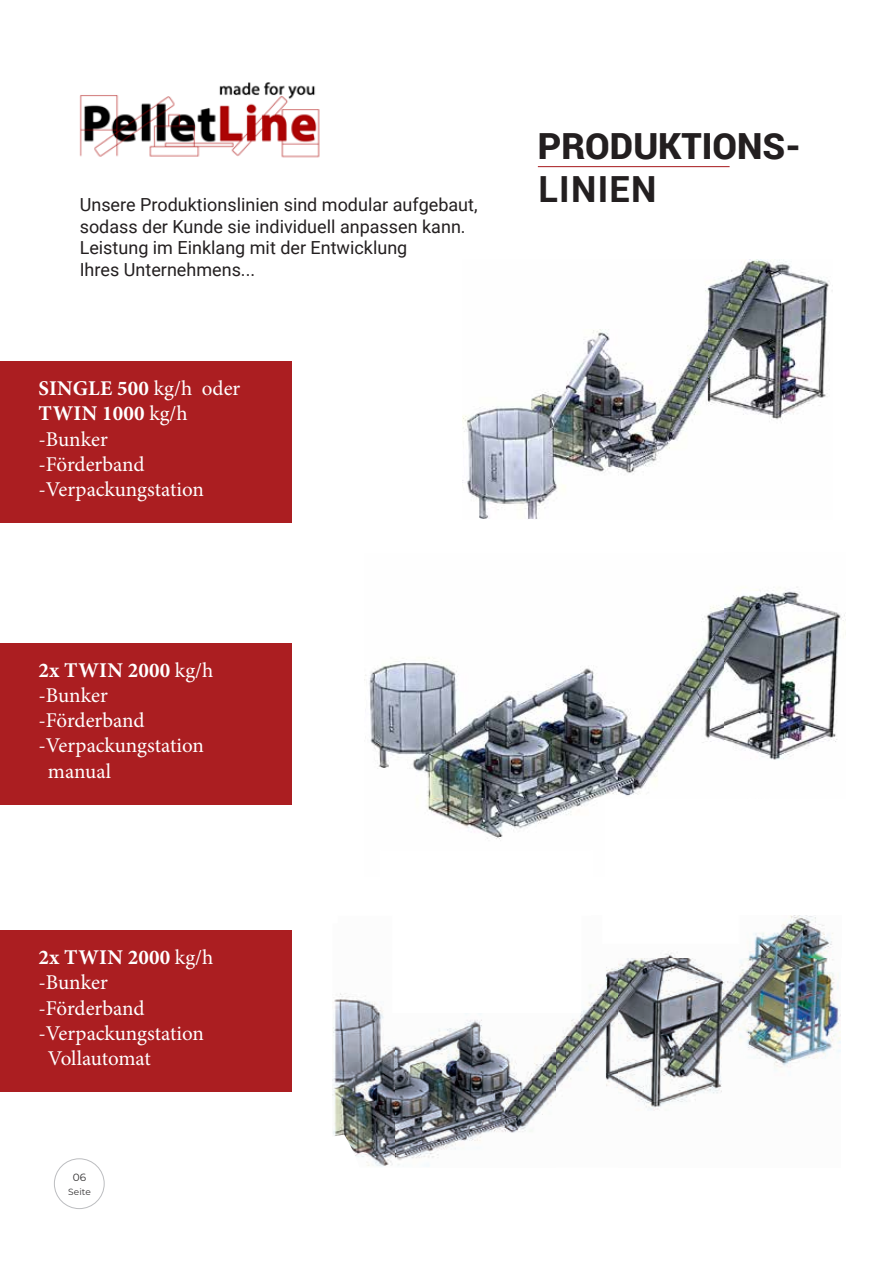
<style>
.page{position:relative;width:893px;height:1263px;background:#fff}
.page>*{position:absolute;margin:0;border:0;box-sizing:border-box;transform-origin:0 0}
.t1{font:900 36px "Roboto";color:#231f20}
.t2{font:700 36px "Roboto";letter-spacing:.035em;color:#231f20}
.t3{font:21px/25.2px "Minion Pro";letter-spacing:-.005em;color:#fff}
.t4{font:700 21px "Minion Pro";letter-spacing:.01em;color:#fff}
.t5{font:18px/21.6px "Roboto";color:#231f20}
.t6{font:10.5px "Montserrat";color:#312f30}
.t7{font:9px "Montserrat";letter-spacing:.01em;color:#312f30}
.s1{font-weight:700}
.s2{font-weight:400}
</style>
<div class="page">
<img style="left:79px;top:82px;width:241px;height:76px">
<hr style="left:538px;top:166px;width:192px;height:1px;background:#a7181c">
<div style="left:0;top:361px;width:292px;height:162px;background:#ab1e21"></div>
<div style="left:0;top:643px;width:292px;height:161px;background:#ab1e21"></div>
<div style="left:0;top:930px;width:292px;height:162px;background:#ab1e21"></div>
<div style="left:54px;top:1158px;width:51px;height:51px;border:1px solid #bcbdc0;border-radius:50%"></div>
<img style="left:364px;top:587px;width:481px;height:211px">
<img style="left:427px;top:798px;width:167px;height:41px">
<img style="left:332px;top:993px;width:64px;height:173px">
<img style="left:555px;top:967px;width:63px;height:131px">
<img style="left:618px;top:957px;width:223px;height:154px">
<img style="left:396px;top:1013px;width:159px;height:153px">
<img style="left:664px;top:916px;width:169px;height:41px">
<div style="left:602px;top:890px;width:137px;height:54px;background:#fff"></div>
<img style="left:462px;top:259px;width:368px;height:260px">
<p class="t5" style="left:80px;top:193px;width:399px">Unsere Produktionslinien sind modular aufgebaut,</p>
<p class="t5" style="left:80px;top:215px;width:387px">sodass der Kunde sie individuell anpassen kann.<br>Leistung im Einklang mit der Entwicklung<br>Ihres Unternehmens...</p>
<p class="t3" style="left:38px;top:376px;width:203px"><span class="s1">SINGLE 500</span> kg/h oder<br><span class="s1">TWIN 1000</span> kg/h -Bunker<br>-Förderband -Verpackungstation</p>
<h1 class="t1" style="left:538px;top:121px;width:265px">PRODUKTIONS-</h1>
<h1 class="t2" style="left:538px;top:164px;width:119px">LINIEN</h1>
<p class="t4" style="left:39px;top:655px;width:176px">2x TWIN 2000 <span class="s2">kg/h</span></p>
<p class="t3" style="left:38px;top:683px;width:71px">-Bunker</p>
<p class="t3" style="left:38px;top:708px;width:108px">-Förderband</p>
<p class="t3" style="left:38px;top:733px;width:167px">-Verpackungstation</p>
<p class="t3" style="left:48px;top:758px;width:65px">manual</p>
<p class="t4" style="left:39px;top:942px;width:176px">2x TWIN 2000 <span class="s2">kg/h</span></p>
<p class="t3" style="left:38px;top:970px;width:71px">-Bunker</p>
<p class="t3" style="left:38px;top:995px;width:108px">-Förderband</p>
<p class="t3" style="left:38px;top:1020px;width:167px">-Verpackungstation</p>
<p class="t3" style="left:48px;top:1046px;width:104px">Vollautomat</p>
<p class="t6" style="left:73px;top:1170px;width:15px">06</p>
<p class="t7" style="left:68px;top:1185px;width:24px">Seite</p>
</div>
